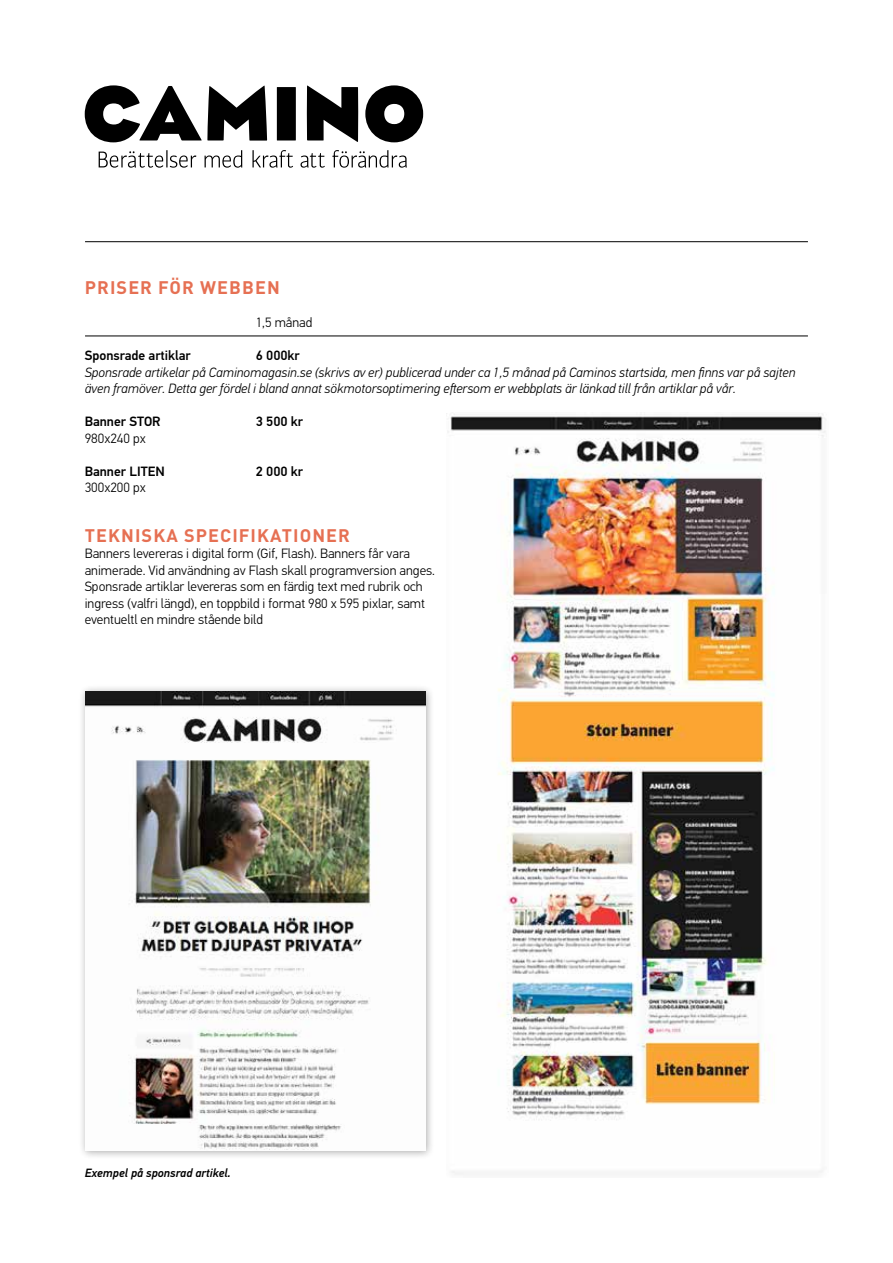
<style>
.page{position:relative;width:893px;height:1263px;background:#fff}
.page>*{position:absolute;margin:0;border:0;box-sizing:border-box;transform-origin:0 0}
.t1{font:700 18px "DIN Pro";letter-spacing:.06em;color:#e67053}
.t2{font:300 13.5px/16.5px "PF Din Text Pro";color:#000}
.t3{font:italic 300 13.5px/16.5px "PF Din Text Pro";color:#000}
.t4{font:500 13.5px "PF Din Text Pro";color:#000}
.t5{font:italic 500 12px "PF Din Text Pro";color:#000}
</style>
<div class="page">
<hr style="left:85px;top:241px;width:723px;height:1px;background:#000">
<svg style="left:99px;top:150px;width:97px;height:18px"></svg>
<svg style="left:205px;top:150px;width:37px;height:18px"></svg>
<svg style="left:252px;top:150px;width:41px;height:18px"></svg>
<svg style="left:301px;top:153px;width:24px;height:15px"></svg>
<svg style="left:332px;top:150px;width:75px;height:18px"></svg>
<svg style="left:85px;top:85px;width:338px;height:57px"></svg>
<hr style="left:85px;top:336px;width:723px;height:1px;background:#000">
<img style="left:447px;top:413px;width:379px;height:762px">
<div style="left:78px;top:685px;width:357px;height:475px;background:#000;opacity:.33"></div>
<img style="left:85px;top:691px;width:340px;height:459px">
<h1 class="t1" style="left:85px;top:276px;width:196px">PRISER FÖR WEBBEN</h1>
<p class="t2" style="left:256px;top:315px;width:58px">1,5 månad</p>
<p class="t4" style="left:85px;top:348px;width:108px">Sponsrade artiklar</p>
<p class="t4" style="left:256px;top:348px;width:46px">6 000kr</p>
<p class="t3" style="left:85px;top:364px;width:712px">Sponsrade artikelar på Caminomagasin.se (skrivs av er) publicerad under ca 1,5 månad på Caminos startsida, men finns var på sajten även framöver. Detta ger fördel i bland annat sökmotorsoptimering eftersom er webbplats är länkad till från artiklar på vår.</p>
<p class="t4" style="left:85px;top:414px;width:77px">Banner STOR</p>
<p class="t4" style="left:256px;top:414px;width:49px">3 500 kr</p>
<p class="t2" style="left:85px;top:430px;width:63px">980x240 px</p>
<p class="t4" style="left:85px;top:463px;width:82px">Banner LITEN</p>
<p class="t4" style="left:256px;top:463px;width:49px">2 000 kr</p>
<p class="t2" style="left:85px;top:480px;width:63px">300x200 px</p>
<h1 class="t1" style="left:85px;top:523px;width:267px">TEKNISKA SPECIFIKATIONER</h1>
<p class="t2" style="left:85px;top:546px;width:352px">Banners levereras i digital form (Gif, Flash). Banners får vara animerade. Vid användning av Flash skall programversion anges.<br>Sponsrade artiklar levereras som en färdig text med rubrik och ingress (valfri längd), en toppbild i format 980 x 595 pixlar, samt eventueltl en mindre stående bild</p>
<p class="t5" style="left:85px;top:1165px;width:148px">Exempel på sponsrad artikel.</p>
</div>
